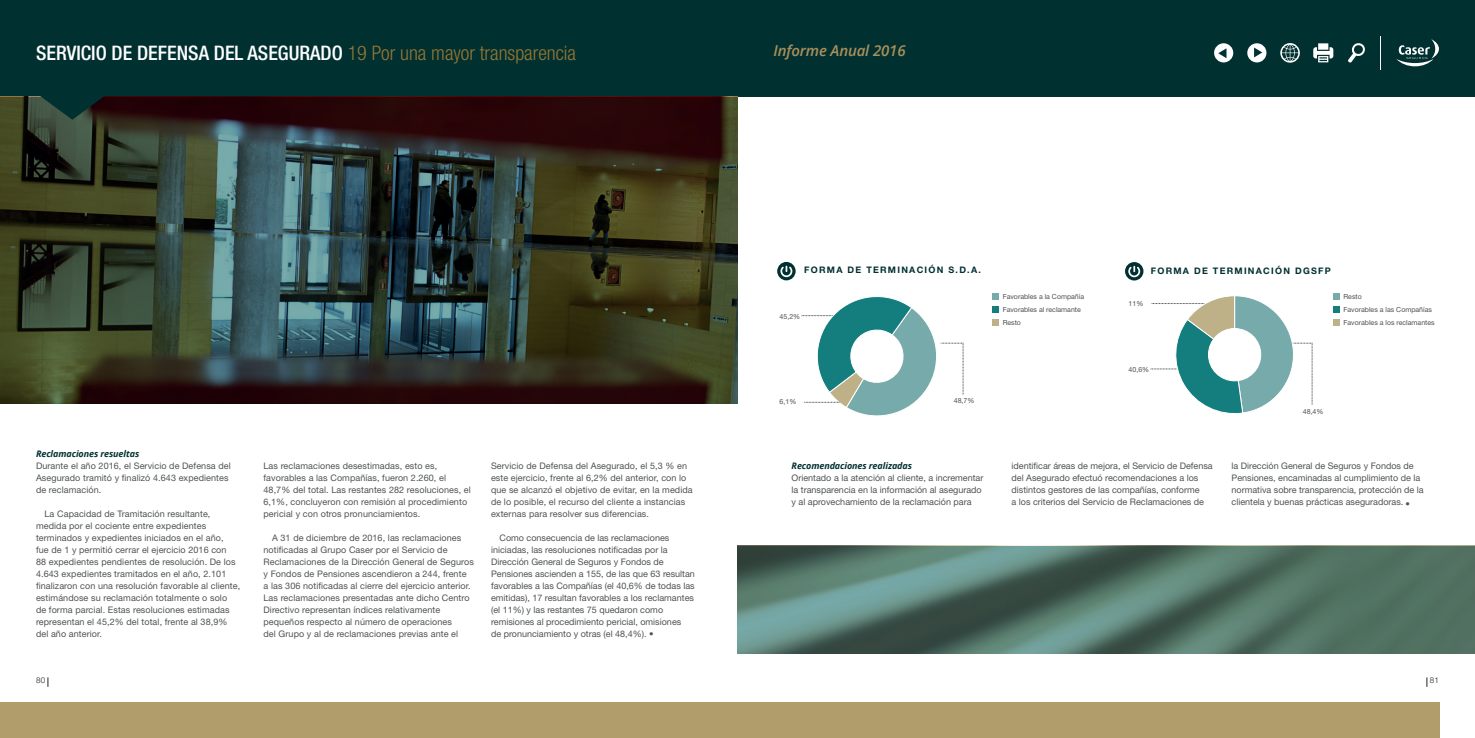
<style>
.page{position:relative;width:1475px;height:738px;background:#fff}
.page>*{position:absolute;margin:0;border:0;box-sizing:border-box;transform-origin:0 0}
.t1{font:500 condensed 20px "Helvetica Neue LT Std";color:#fff}
.t2{font:italic 600 15px "Open Sans";letter-spacing:-.01em;color:#a9905a}
.t3{font:9px/12px "Helvetica Neue LT Std";letter-spacing:.01em;color:#4f5253}
.t4{font:italic 700 9px "Open Sans";letter-spacing:-.01em;color:#013031}
.t5{font:700 9px "Helvetica Neue LT Std";letter-spacing:.14em;color:#013031}
.t6{font:300 8px "Helvetica Neue LT Std";color:#231f20}
.t7{font:7px/12.8px "Helvetica Neue LT Std";color:#4f5252}
.s1{font-weight:300;color:#967734}
</style>
<div class="page">
<div style="left:0;top:0;width:1474px;height:96px;background:#013031"></div>
<svg style="left:1348px;top:43px;width:17px;height:20px"></svg>
<svg style="left:1313px;top:43px;width:19px;height:19px"></svg>
<svg style="left:1247px;top:43px;width:19px;height:19px"></svg>
<svg style="left:1214px;top:43px;width:18px;height:19px"></svg>
<svg style="left:1280px;top:43px;width:19px;height:20px"></svg>
<hr style="left:1379px;top:36px;width:1px;height:33px;background:#fff">
<svg style="left:1396px;top:39px;width:42px;height:27px"></svg>
<div style="left:0;top:701px;width:1439px;height:36px;background:#b19c6c"></div>
<svg style="left:0;top:96px;width:737px;height:307px;background:#33382e"></svg>
<svg style="left:36px;top:96px;width:73px;height:24px;background:#213630"></svg>
<div style="left:992px;top:293px;width:6px;height:7px;background:#7aa"></div>
<div style="left:992px;top:306px;width:6px;height:7px;background:#147d7d"></div>
<svg style="left:992px;top:319px;width:6px;height:6px"></svg>
<div style="left:1332px;top:293px;width:7px;height:7px;background:#7aa"></div>
<div style="left:1332px;top:306px;width:7px;height:7px;background:#147d7d"></div>
<div style="left:1332px;top:319px;width:7px;height:6px;background:#beb187"></div>
<svg style="left:801px;top:296px;width:162px;height:120px"></svg>
<svg style="left:1150px;top:296px;width:162px;height:118px"></svg>
<div style="left:1208px;top:328px;width:52px;height:52px;background:#fff;border-radius:50%"></div>
<div style="left:1207px;top:328px;width:53px;height:53px;border:1px solid #fff;border-radius:50%"></div>
<svg style="left:737px;top:545px;width:737px;height:108px;background:#537468"></svg>
<svg style="left:777px;top:262px;width:18px;height:18px"></svg>
<svg style="left:1125px;top:262px;width:18px;height:18px"></svg>
<h1 class="t1" style="left:36px;top:41px;width:541px">SERVICIO DE DEFENSA DEL ASEGURADO <span class="s1">19 Por una mayor transparencia</span></h1>
<h2 class="t2" style="left:773px;top:40px;width:134px">Informe Anual 2016</h2>
<p class="t4" style="left:36px;top:446px;width:105px">Reclamaciones resueltas</p>
<p class="t3" style="left:36px;top:459px;width:196px">Durante el año 2016, el Servicio de Defensa del<br>Asegurado tramitó y finalizó 4.643 expedientes de reclamación.</p>
<p class="t3" style="left:36px;top:507px;width:206px;text-indent:9px">La Capacidad de Tramitación resultante, medida por el cociente entre expedientes terminados y expedientes iniciados en el año,<br>fue de 1 y permitió cerrar el ejercicio 2016 con<br>88 expedientes pendientes de resolución. De los 4.643 expedientes tramitados en el año, 2.101 finalizaron con una resolución favorable al cliente, estimándose su reclamación totalmente o solo<br>de forma parcial. Estas resoluciones estimadas representan el 45,2% del total, frente al 38,9% del año anterior.</p>
<p class="t3" style="left:263px;top:459px;width:209px">Las reclamaciones desestimadas, esto es, favorables a las Compañías, fueron 2.260, el 48,7% del total. Las restantes 282 resoluciones, el 6,1%, concluyeron con remisión al procedimiento pericial y con otros pronunciamientos.</p>
<p class="t3" style="left:263px;top:531px;width:212px;text-indent:9px">A 31 de diciembre de 2016, las reclamaciones notificadas al Grupo Caser por el Servicio de Reclamaciones de la Dirección General de Seguros y Fondos de Pensiones ascendieron a 244, frente<br>a las 306 notificadas al cierre del ejercicio anterior.<br>Las reclamaciones presentadas ante dicho Centro Directivo representan índices relativamente pequeños respecto al número de operaciones<br>del Grupo y al de reclamaciones previas ante el</p>
<p class="t3" style="left:491px;top:459px;width:203px">Servicio de Defensa del Asegurado, el 5,3 % en este ejercicio, frente al 6,2% del anterior, con lo que se alcanzó el objetivo de evitar, en la medida de lo posible, el recurso del cliente a instancias externas para resolver sus diferencias.</p>
<p class="t3" style="left:491px;top:531px;width:205px;text-indent:9px">Como consecuencia de las reclamaciones iniciadas, las resoluciones notificadas por la Dirección General de Seguros y Fondos de Pensiones ascienden a 155, de las que 63 resultan favorables a las Compañías (el 40,6% de todas las emitidas), 17 resultan favorables a los reclamantes (el 11%) y las restantes 75 quedaron como remisiones al procedimiento pericial, omisiones<br>de pronunciamiento y otras (el 48,4%). •</p>
<p class="t5" style="left:804px;top:264px;width:178px">FORMA DE TERMINACIÓN S.D.A.</p>
<p class="t5" style="left:1150px;top:265px;width:181px">FORMA DE TERMINACIÓN DGSFP</p>
<p class="t7" style="left:1002px;top:290px;width:83px">Favorables a la Compañía<br>Favorables al reclamante<br>Resto</p>
<p class="t7" style="left:1343px;top:290px;width:93px">Resto<br>Favorables a las Compañías<br>Favorables a los reclamantes</p>
<p class="t7" style="left:1128px;top:297px;width:16px">11%</p>
<p class="t7" style="left:779px;top:310px;width:22px">45,2%</p>
<p class="t7" style="left:779px;top:394px;width:18px">6,1%</p>
<p class="t7" style="left:953px;top:393px;width:22px">48,7%</p>
<p class="t4" style="left:791px;top:458px;width:122px">Recomendaciones realizadas</p>
<p class="t3" style="left:791px;top:471px;width:193px">Orientado a la atención al cliente, a incrementar la transparencia en la información al asegurado y al aprovechamiento de la reclamación para</p>
<p class="t7" style="left:1128px;top:363px;width:22px">40,6%</p>
<p class="t7" style="left:1302px;top:404px;width:22px">48,4%</p>
<p class="t3" style="left:1011px;top:459px;width:203px">identificar áreas de mejora, el Servicio de Defensa del Asegurado efectuó recomendaciones a los distintos gestores de las compañías, conforme<br>a los criterios del Servicio de Reclamaciones de</p>
<p class="t3" style="left:1231px;top:459px;width:194px">la Dirección General de Seguros y Fondos de Pensiones, encaminadas al cumplimiento de la normativa sobre transparencia, protección de la clientela y buenas prácticas aseguradoras. •</p>
<p class="t6" style="left:36px;top:675px;width:10px">80</p>
<p class="t6" style="left:1429px;top:675px;width:10px">81</p>
</div>
